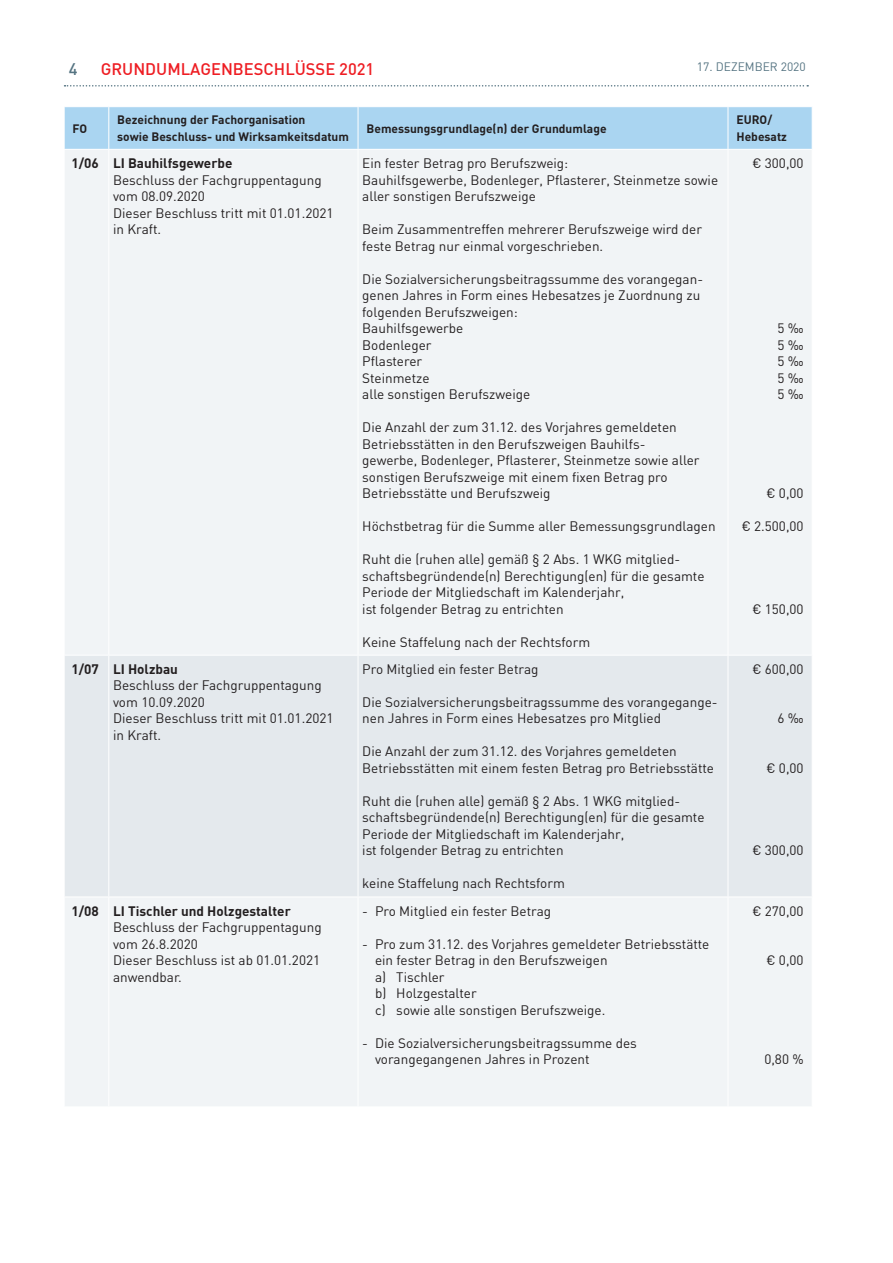
<style>
.page{position:relative;width:893px;height:1263px;background:#fff}
.page>*{position:absolute;margin:0;border:0;box-sizing:border-box;transform-origin:0 0}
.t1{font:500 16.5px "DIN";color:#ee1d23}
.t2{font:500 16.5px "DIN";color:#557482}
.t3{font:13.5px/16.5px "DIN";color:#231f20}
.t4{font:700 13.5px "DIN";color:#231f20}
.t5{font:700 12px/16.5px "DIN";color:#231f20}
.t6{font:12px "DIN";color:#557482}
</style>
<div class="page">
<svg style="left:65px;top:85px;width:743px;height:2px"></svg>
<div style="left:65px;top:107px;width:747px;height:42px;background:#aad5f1"></div>
<div style="left:65px;top:150px;width:746px;height:956px;background:#f1f4f6"></div>
<div style="left:65px;top:656px;width:747px;height:240px;background:#e4e9ed"></div>
<hr style="left:108px;top:150px;width:1px;height:505px;background:#fff">
<hr style="left:358px;top:150px;width:1px;height:505px;background:#fff">
<hr style="left:728px;top:150px;width:1px;height:505px;background:#fff">
<hr style="left:64px;top:655px;width:45px;height:1px;background:#fff">
<hr style="left:109px;top:655px;width:249px;height:1px;background:#fff">
<hr style="left:108px;top:655px;width:1px;height:241px;background:#fff">
<hr style="left:358px;top:655px;width:370px;height:1px;background:#fff">
<hr style="left:358px;top:655px;width:1px;height:241px;background:#fff">
<hr style="left:728px;top:655px;width:85px;height:1px;background:#fff">
<hr style="left:728px;top:655px;width:1px;height:241px;background:#fff">
<hr style="left:64px;top:896px;width:45px;height:1px;background:#fff">
<hr style="left:109px;top:896px;width:249px;height:1px;background:#fff">
<hr style="left:108px;top:897px;width:1px;height:209px;background:#fff">
<hr style="left:358px;top:896px;width:370px;height:1px;background:#fff">
<hr style="left:358px;top:897px;width:1px;height:209px;background:#fff">
<hr style="left:728px;top:896px;width:85px;height:1px;background:#fff">
<hr style="left:728px;top:897px;width:1px;height:209px;background:#fff">
<hr style="left:108px;top:107px;width:1px;height:42px;background:#fff">
<hr style="left:358px;top:107px;width:1px;height:42px;background:#fff">
<hr style="left:728px;top:107px;width:1px;height:42px;background:#fff">
<p class="t2" style="left:69px;top:58px;width:10px">4</p>
<p class="t1" style="left:101px;top:58px;width:275px">GRUNDUMLAGENBESCHLÜSSE 2021</p>
<p class="t6" style="left:697px;top:59px;width:110px">17. DEZEMBER 2020</p>
<p class="t5" style="left:73px;top:119px;width:16px">FO</p>
<p class="t5" style="left:117px;top:111px;width:233px">Bezeichnung der Fachorganisation<br>sowie Beschluss- und Wirksamkeitsdatum</p>
<p class="t5" style="left:367px;top:119px;width:242px">Bemessungsgrundlage(n) der Grundumlage</p>
<p class="t5" style="left:736px;top:111px;width:52px">EURO/<br>Hebesatz</p>
<p class="t4" style="left:72px;top:154px;width:162px">1/06 LI Bauhilfsgewerbe</p>
<p class="t3" style="left:113px;top:171px;width:222px">Beschluss der Fachgruppentagung vom 08.09.2020<br>Dieser Beschluss tritt mit 01.01.2021 in Kraft.</p>
<p class="t3" style="left:752px;top:155px;width:53px">€ 300,00</p>
<p class="t3" style="left:362px;top:155px;width:357px">Ein fester Betrag pro Berufszweig:<br>Bauhilfsgewerbe, Bodenleger, Pflasterer, Steinmetze sowie aller sonstigen Berufszweige</p>
<p class="t3" style="left:362px;top:221px;width:341px">Beim Zusammentreffen mehrerer Berufszweige wird der feste Betrag nur einmal vorgeschrieben.</p>
<p class="t3" style="left:362px;top:270px;width:342px">Die Sozialversicherungsbeitragssumme des vorangegan&shy;genen Jahres in Form eines Hebesatzes je Zuordnung zu folgenden Berufszweigen:<br>Bauhilfsgewerbe<br>Bodenleger<br>Pflasterer<br>Steinmetze<br>alle sonstigen Berufszweige</p>
<p class="t3" style="left:362px;top:419px;width:339px">Die Anzahl der zum 31.12. des Vorjahres gemeldeten Betriebsstätten in den Berufszweigen Bauhilfs&shy;gewerbe, Bodenleger, Pflasterer, Steinmetze sowie aller sonstigen Berufszweige mit einem fixen Betrag pro Betriebsstätte und Berufszweig</p>
<p class="t3" style="left:362px;top:518px;width:355px">Höchstbetrag für die Summe aller Bemessungsgrundlagen</p>
<p class="t3" style="left:362px;top:551px;width:344px">Ruht die (ruhen alle) gemäß § 2 Abs. 1 WKG mitglied&shy;schaftsbegründende(n) Berechtigung(en) für die gesamte Periode der Mitgliedschaft im Kalenderjahr,<br>ist folgender Betrag zu entrichten</p>
<p class="t3" style="left:362px;top:633px;width:229px">Keine Staffelung nach der Rechtsform</p>
<p class="t3" style="left:777px;top:320px;width:28px;text-align:justify">5 ‰ 5 ‰ 5 ‰ 5 ‰ 5 ‰</p>
<p class="t3" style="left:766px;top:485px;width:39px">€ 0,00</p>
<p class="t3" style="left:742px;top:518px;width:64px">€ 2.500,00</p>
<p class="t3" style="left:752px;top:600px;width:53px">€ 150,00</p>
<p class="t4" style="left:72px;top:660px;width:108px">1/07 LI Holzbau</p>
<p class="t3" style="left:113px;top:677px;width:222px">Beschluss der Fachgruppentagung vom 10.09.2020<br>Dieser Beschluss tritt mit 01.01.2021 in Kraft.</p>
<p class="t4" style="left:72px;top:902px;width:221px">1/08 LI Tischler und Holzgestalter</p>
<p class="t3" style="left:113px;top:919px;width:210px">Beschluss der Fachgruppentagung vom 26.8.2020<br>Dieser Beschluss ist ab 01.01.2021 anwendbar.</p>
<p class="t3" style="left:362px;top:660px;width:178px">Pro Mitglied ein fester Betrag</p>
<p class="t3" style="left:362px;top:693px;width:357px">Die Sozialversicherungsbeitragssumme des vorangegange&shy;nen Jahres in Form eines Hebesatzes pro Mitglied</p>
<p class="t3" style="left:362px;top:743px;width:353px">Die Anzahl der zum 31.12. des Vorjahres gemeldeten<br>Betriebsstätten mit einem festen Betrag pro Betriebsstätte</p>
<p class="t3" style="left:362px;top:792px;width:344px">Ruht die (ruhen alle) gemäß § 2 Abs. 1 WKG mitglied&shy;schaftsbegründende(n) Berechtigung(en) für die gesamte Periode der Mitgliedschaft im Kalenderjahr,<br>ist folgender Betrag zu entrichten</p>
<p class="t3" style="left:362px;top:875px;width:204px">keine Staffelung nach Rechtsform</p>
<p class="t3" style="left:362px;top:902px;width:190px">- Pro Mitglied ein fester Betrag</p>
<p class="t3" style="left:375px;top:935px;width:336px;text-indent:-13px">- Pro zum 31.12. des Vorjahres gemeldeter Betriebsstätte ein fester Betrag in den Berufszweigen<br>a) Tischler<br>b) Holzgestalter<br>c) sowie alle sonstigen Berufszweige.</p>
<p class="t3" style="left:375px;top:1034px;width:263px;text-indent:-13px">- Die Sozialversicherungsbeitragssumme des vorangegangenen Jahres in Prozent</p>
<p class="t3" style="left:752px;top:660px;width:53px">€ 600,00</p>
<p class="t3" style="left:777px;top:710px;width:28px">6 ‰</p>
<p class="t3" style="left:766px;top:759px;width:39px">€ 0,00</p>
<p class="t3" style="left:752px;top:842px;width:53px">€ 300,00</p>
<p class="t3" style="left:752px;top:902px;width:53px">€ 270,00</p>
<p class="t3" style="left:766px;top:952px;width:39px">€ 0,00</p>
<p class="t3" style="left:764px;top:1051px;width:41px">0,80 %</p>
</div>
